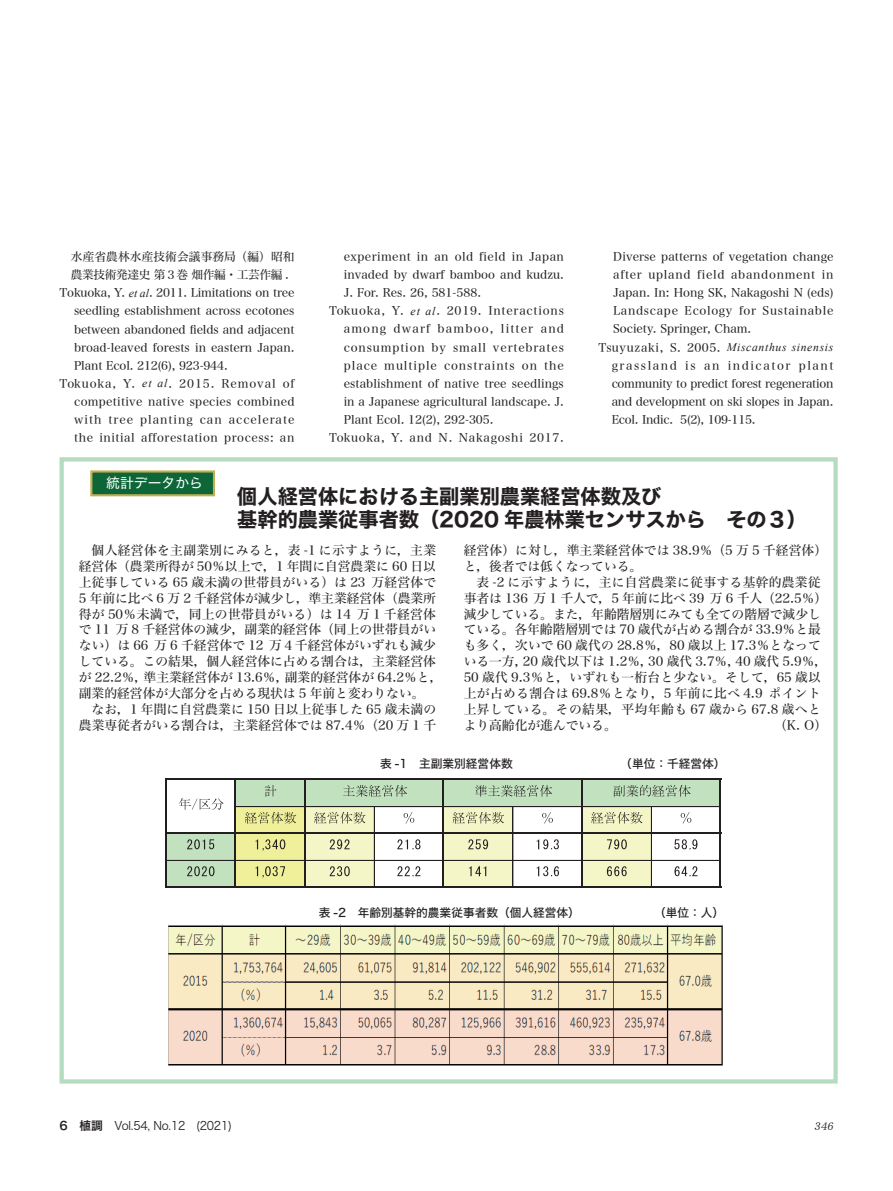
<style>
.page{position:relative;width:893px;height:1191px;background:#fff}
.page>*{position:absolute;margin:0;border:0;box-sizing:border-box;transform-origin:0 0}
.t1{font:20.25px/23.4px "Hira Kaku Std W7";color:#231f20}
.t2{font:13.8px "Hira Kaku Std W4";color:#fff}
.t3{font:12.75px/15.9px "Hira Min Std W4";color:#231f20}
.t4{font:11.7px/18px "Hira Min Std W4";letter-spacing:.01em;color:#231f20;text-align:justify}
.t5{font:11.7px "Hira Min Std W4";letter-spacing:-.01em;color:#231f20}
.t6{font:11.7px "Hira Min Std W4";letter-spacing:.07em;color:#231f20}
.t7{font:11.7px "Hira Min Std W4";letter-spacing:.08em;color:#231f20}
.t8{font:11.7px "Hira Kaku Std W5";color:#231f20}
.t9{font:11.7px "Hira Min Std W4";letter-spacing:-.015em;color:#231f20}
.t10{font:italic 11.7px "Times New Roman";color:#231f20}
.t11{font:11.7px "Hira Min Std W4";letter-spacing:.045em;color:#231f20}
.t12{font:11.7px "Hira Min Std W4";letter-spacing:.075em;color:#231f20}
.t13{font:11.7px "Hira Min Std W4";letter-spacing:.035em;color:#231f20}
.t14{font:11.7px "Hira Min Std W4";letter-spacing:.06em;color:#231f20}
.t15{font:11.7px "Hira Min Std W4";letter-spacing:.1em;color:#231f20}
.t16{font:11.7px "Hira Kaku Std W3";letter-spacing:-.02em;color:#231f20;scale:.95 1}
.t17{font:11.7px "Hira Min Std W4";letter-spacing:-.03em;color:#231f20}
.t18{font:italic 11.7px "DFHS Mincho Std W3";color:#231f20}
.s1{font-family:"Times New Roman";font-style:italic}
.s2{font-family:"Hira Min Std W4";font-style:normal}
.s3{font-family:"Hira Kaku Std W6"}
</style>
<div class="page">
<div style="left:60px;top:457px;width:778px;height:626px;border:4px solid #b3dcc0"></div>
<div style="left:91px;top:471px;width:123px;height:24px;background:#0c6638"></div>
<div style="left:90px;top:470px;width:125px;height:26px;border:2px solid #c1ad52"></div>
<div style="left:235px;top:779px;width:486px;height:28px;background:#c1e1bf"></div>
<div style="left:235px;top:806px;width:70px;height:28px;background:#f0f09b"></div>
<div style="left:305px;top:806px;width:70px;height:28px;background:#f5f6c7"></div>
<div style="left:443px;top:806px;width:70px;height:28px;background:#f5f6c7"></div>
<div style="left:582px;top:806px;width:70px;height:28px;background:#f5f6c7"></div>
<div style="left:167px;top:833px;width:69px;height:54px;background:#c1e1bf"></div>
<div style="left:235px;top:833px;width:70px;height:54px;background:#f0f09b"></div>
<div style="left:305px;top:833px;width:70px;height:54px;background:#f5f6c7"></div>
<div style="left:443px;top:833px;width:70px;height:54px;background:#f5f6c7"></div>
<div style="left:582px;top:833px;width:70px;height:54px;background:#f5f6c7"></div>
<svg style="left:265px;top:785px;width:12px;height:11px"></svg>
<svg style="left:245px;top:812px;width:51px;height:12px"></svg>
<svg style="left:314px;top:812px;width:52px;height:12px"></svg>
<svg style="left:404px;top:812px;width:10px;height:11px"></svg>
<svg style="left:453px;top:812px;width:51px;height:12px"></svg>
<svg style="left:542px;top:812px;width:11px;height:11px"></svg>
<svg style="left:591px;top:812px;width:52px;height:12px"></svg>
<svg style="left:681px;top:812px;width:10px;height:11px"></svg>
<svg style="left:187px;top:839px;width:27px;height:10px"></svg>
<svg style="left:255px;top:839px;width:30px;height:11px"></svg>
<svg style="left:330px;top:839px;width:20px;height:10px"></svg>
<svg style="left:397px;top:839px;width:23px;height:10px"></svg>
<svg style="left:468px;top:839px;width:20px;height:10px"></svg>
<svg style="left:536px;top:839px;width:23px;height:10px"></svg>
<svg style="left:607px;top:839px;width:20px;height:10px"></svg>
<svg style="left:674px;top:839px;width:23px;height:10px"></svg>
<svg style="left:187px;top:866px;width:27px;height:10px"></svg>
<svg style="left:255px;top:866px;width:30px;height:11px"></svg>
<svg style="left:330px;top:866px;width:20px;height:10px"></svg>
<svg style="left:397px;top:866px;width:23px;height:10px"></svg>
<svg style="left:469px;top:866px;width:17px;height:10px"></svg>
<svg style="left:536px;top:866px;width:23px;height:10px"></svg>
<svg style="left:607px;top:866px;width:20px;height:10px"></svg>
<svg style="left:674px;top:866px;width:23px;height:10px"></svg>
<svg style="left:343px;top:785px;width:64px;height:12px"></svg>
<svg style="left:475px;top:785px;width:77px;height:12px"></svg>
<svg style="left:614px;top:785px;width:77px;height:12px"></svg>
<svg style="left:179px;top:798px;width:45px;height:12px"></svg>
<hr style="left:167px;top:778px;width:554px;height:2px;background:#231f20">
<hr style="left:236px;top:806px;width:68px;height:1px;background:#231f20">
<hr style="left:305px;top:806px;width:137px;height:1px;background:#231f20">
<hr style="left:444px;top:806px;width:137px;height:1px;background:#231f20">
<hr style="left:582px;top:806px;width:137px;height:1px;background:#231f20">
<svg style="left:374px;top:807px;width:1px;height:25px"></svg>
<svg style="left:512px;top:807px;width:1px;height:25px"></svg>
<svg style="left:651px;top:807px;width:1px;height:25px"></svg>
<hr style="left:167px;top:832px;width:554px;height:2px;background:#231f20">
<hr style="left:167px;top:860px;width:68px;height:1px;background:#231f20">
<hr style="left:236px;top:860px;width:68px;height:1px;background:#231f20">
<hr style="left:305px;top:860px;width:137px;height:1px;background:#231f20">
<hr style="left:444px;top:860px;width:137px;height:1px;background:#231f20">
<hr style="left:582px;top:860px;width:137px;height:1px;background:#231f20">
<hr style="left:165px;top:778px;width:2px;height:109px;background:#231f20">
<hr style="left:235px;top:780px;width:1px;height:107px;background:#231f20">
<hr style="left:304px;top:780px;width:1px;height:107px;background:#231f20">
<hr style="left:374px;top:834px;width:1px;height:52px;background:#231f20">
<hr style="left:442px;top:780px;width:2px;height:107px;background:#231f20">
<hr style="left:512px;top:834px;width:1px;height:52px;background:#231f20">
<hr style="left:581px;top:780px;width:1px;height:107px;background:#231f20">
<hr style="left:651px;top:834px;width:1px;height:52px;background:#231f20">
<hr style="left:167px;top:886px;width:554px;height:1px;background:#231f20">
<hr style="left:719px;top:780px;width:2px;height:107px;background:#231f20">
<img style="left:168px;top:924px;width:555px;height:142px">
<p class="t4" style="left:71px;top:248px;width:225px">水産省農林水産技術会議事務局（編）昭和</p>
<p class="t17" style="left:71px;top:266px;width:219px">農業技術発達史 第３巻 畑作編・工芸作編 .</p>
<p class="t9" style="left:60px;top:284px;width:236px">Tokuoka, Y. <span class="s1">et al</span>. 2011. Limitations on tree</p>
<p class="t5" style="left:74px;top:303px;width:222px">seedling establishment across ecotones</p>
<p class="t5" style="left:74px;top:321px;width:222px">between abandoned fields and adjacent</p>
<p class="t4" style="left:74px;top:338px;width:222px">broad-leaved forests in eastern Japan.</p>
<p class="t5" style="left:74px;top:357px;width:155px">Plant Ecol. 212(6), 923-944.</p>
<p class="t12" style="left:60px;top:375px;width:236px">To kuoka, Y. <span class="s1">et al</span>. 2015. Removal of</p>
<p class="t4" style="left:74px;top:392px;width:222px">competitive native species combined</p>
<p class="t7" style="left:74px;top:411px;width:222px">with tree planting can accelerate</p>
<p class="t11" style="left:74px;top:429px;width:222px">the initial afforestation process: an</p>
<p class="t13" style="left:344px;top:248px;width:222px">experiment in an old field in Japan</p>
<p class="t4" style="left:344px;top:266px;width:222px">invaded by dwarf bamboo and kudzu.</p>
<p class="t4" style="left:344px;top:284px;width:139px">J. For. Res. 26, 581-588.</p>
<p class="t6" style="left:329px;top:303px;width:236px">To kuoka, Y. <span class="s1">et al</span>. 2019. Interactions</p>
<p class="t15" style="left:344px;top:321px;width:222px">among dwarf bamboo, litter and</p>
<p class="t6" style="left:344px;top:339px;width:222px">consumption by small vertebrates</p>
<p class="t7" style="left:344px;top:357px;width:222px">place multiple constraints on the</p>
<p class="t4" style="left:344px;top:374px;width:222px">establishment of native tree seedlings</p>
<p class="t4" style="left:344px;top:392px;width:222px">in a Japanese agricultural landscape. J.</p>
<p class="t4" style="left:344px;top:410px;width:151px">Plant Ecol. 12(2), 292-305.</p>
<p class="t14" style="left:329px;top:429px;width:236px">To kuoka, Y. and N. Nakagoshi 2017.</p>
<p class="t4" style="left:613px;top:247px;width:222px">Diverse patterns of vegetation change after upland field abandonment in Japan. In: Hong SK, Nakagoshi N (eds)<br>Landscape Ecology for Sustainable Society. Springer, Cham.</p>
<p class="t10" style="left:598px;top:339px;width:236px"><span class="s2">Ts uyuzaki, S. 2005.</span> Miscanthus sinensis</p>
<p class="t4" style="left:612px;top:356px;width:223px">grassland is an indicator plant community to predict forest regeneration and development on ski slopes in Japan.<br>Ecol. Indic. 5(2), 109-115.</p>
<p class="t2" style="left:106px;top:472px;width:98px">統計データから</p>
<h1 class="t1" style="left:237px;top:485px;width:571px">個人経営体における主副業別農業経営体数及び<br>基幹的農業従事者数（2020 年農林業センサスから　その３）</h1>
<p class="t3" style="left:464px;top:542px;width:365px">経営体）に対し，準主業経営体では 38.9％（5 万 5 千経営体）と，後者では低くなっている。</p>
<p class="t3" style="left:464px;top:573px;width:365px;text-align:center">表 -2 に示すように，主に自営農業に従事する基幹的農業従<br>事者は 136 万 1 千人で，5 年前に比べ 39 万 6 千人（22.5％）減少している。また，年齢階層別にみても全ての階層で減少している。各年齢階層別では 70 歳代が占める割合が 33.9％と最も多く，次いで 60 歳代の 28.8％，80 歳以上 17.3％となっている一方，20 歳代以下は 1.2％，30 歳代 3.7％，40 歳代 5.9％，50 歳代 9.3％と，いずれも一桁台と少ない。そして，65 歳以上が占める割合は 69.8％となり，5 年前に比べ 4.9 ポイント上昇している。その結果，平均年齢も 67 歳から 67.8 歳へとより高齢化が進んでいる。　　　　　　　　　　　　　（K. O）</p>
<p class="t8" style="left:620px;top:755px;width:107px">（単位：千経営体）</p>
<p class="t3" style="left:79px;top:542px;width:365px;text-indent:13px">個人経営体を主副業別にみると，表 -1 に示すように，主業経営体（農業所得が 50％以上で，1 年間に自営農業に 60 日以上従事している 65 歳未満の世帯員がいる）は 23 万経営体で5 年前に比べ 6 万 2 千経営体が減少し，準主業経営体（農業所得が 50％未満で，同上の世帯員がいる）は 14 万 1 千経営体で 11 万 8 千経営体の減少，副業的経営体（同上の世帯員がいない）は 66 万 6 千経営体で 12 万４千経営体がいずれも減少している。この結果，個人経営体に占める割合は，主業経営体が 22.2％，準主業経営体が 13.6％，副業的経営体が 64.2％と，副業的経営体が大部分を占める現状は 5 年前と変わりない。</p>
<p class="t3" style="left:79px;top:701px;width:359px;text-align:right">なお，1 年間に自営農業に 150 日以上従事した 65 歳未満の農業専従者がいる割合は，主業経営体では 87.4％（20 万 1 千</p>
<p class="t8" style="left:380px;top:755px;width:134px">表 -1　主副業別経営体数</p>
<p class="t8" style="left:319px;top:903px;width:263px">表 -2　年齢別基幹的農業従事者数（個人経営体）</p>
<p class="t8" style="left:654px;top:903px;width:72px">（単位：人）</p>
<p class="t16" style="left:60px;top:1116px;width:183px"><span class="s3">6　植調　</span>Vol.54, No.12　(2021)</p>
<p class="t18" style="left:814px;top:1119px;width:23px">346</p>
</div>
